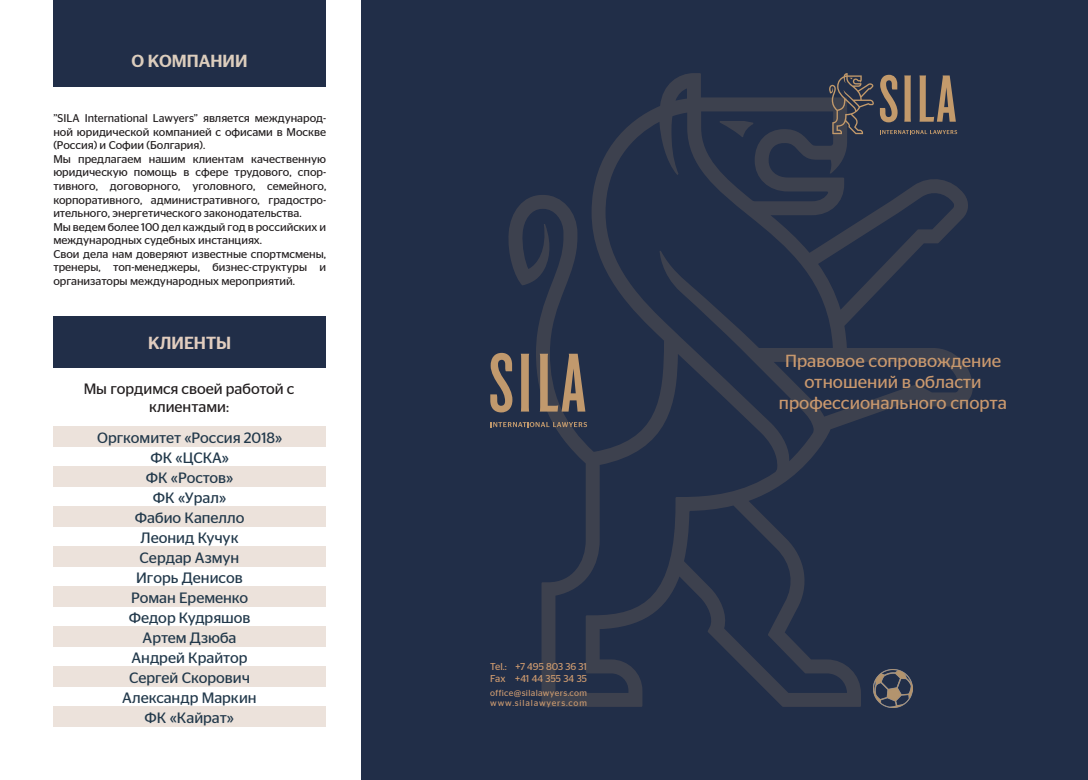
<style>
.page{position:relative;width:1088px;height:780px;background:#fff}
.page>*{position:absolute;margin:0;border:0;box-sizing:border-box;transform-origin:0 0}
.t1{font:17.5px/21px "Stag Sans LC";color:#c9986e;text-align:center}
.t2{font:500 17.5px "Stag Sans LC";color:#dccdbd}
.t3{font:500 17.5px "Stag Sans LC";color:#e1cdbf}
.t4{font:15px "Stag Sans LC";color:#22394b}
.t5{font:15px/18px "Stag Sans LC";color:#231f20;text-align:center}
.t6{font:11.25px/13.5px "Stag Sans LC";color:#231f20;text-align:justify}
.t7{font:10px "Stag Sans LC";color:#cd9a6f}
.t8{font:8.75px "Stag Sans LC";letter-spacing:.045em;color:#cb9a70}
.t9{font:8.75px "Stag Sans LC";letter-spacing:.095em;color:#cb9a70}
</style>
<div class="page">
<div style="left:361px;top:0;width:355px;height:780px;background:#212e48"></div>
<div style="left:716px;top:0;width:372px;height:780px;background:#212e48"></div>
<div style="left:53px;top:426px;width:273px;height:20px;background:#ece2db"></div>
<div style="left:53px;top:466px;width:273px;height:20px;background:#ece2db"></div>
<div style="left:53px;top:316px;width:273px;height:52px;background:#212e48"></div>
<div style="left:53px;top:0;width:273px;height:87px;background:#212e48"></div>
<svg style="left:508px;top:73px;width:465px;height:633px"></svg>
<svg style="left:720px;top:121px;width:33px;height:16px"></svg>
<svg style="left:490px;top:353px;width:22px;height:59px"></svg>
<svg style="left:521px;top:354px;width:8px;height:57px"></svg>
<svg style="left:540px;top:354px;width:45px;height:57px"></svg>
<svg style="left:490px;top:422px;width:97px;height:5px"></svg>
<img style="left:874px;top:669px;width:38px;height:38px">
<div style="left:53px;top:506px;width:273px;height:20px;background:#ece2db"></div>
<div style="left:53px;top:546px;width:273px;height:20px;background:#ece2db"></div>
<div style="left:53px;top:586px;width:273px;height:20px;background:#ece2db"></div>
<div style="left:53px;top:626px;width:273px;height:20px;background:#ece2db"></div>
<div style="left:53px;top:666px;width:273px;height:20px;background:#ece2db"></div>
<div style="left:53px;top:706px;width:273px;height:20px;background:#ece2db"></div>
<p class="t2" style="left:132px;top:48px;width:117px">О КОМПАНИИ</p>
<p class="t6" style="left:53px;top:111px;width:274px">”SILA International Lawyers” является международ&shy;ной юридической компанией с офисами в Москве (Россия) и Софии (Болгария).</p>
<p class="t6" style="left:53px;top:151px;width:274px">Мы предлагаем нашим клиентам качественную юридическую помощь в сфере трудового, спор&shy;тивного, договорного, уголовного, семейного, корпоративного, административного, градостро&shy;ительного, энергетического законодательства.</p>
<p class="t6" style="left:53px;top:219px;width:274px">Мы ведем более 100 дел каждый год в российских и международных судебных инстанциях.</p>
<p class="t6" style="left:53px;top:246px;width:274px">Свои дела нам доверяют известные спортмсмены, тренеры, топ-менеджеры, бизнес-структуры и организаторы международных мероприятий.</p>
<p class="t3" style="left:148px;top:330px;width:85px">КЛИЕНТЫ</p>
<p class="t5" style="left:84px;top:378px;width:212px">Мы гордимся своей работой с клиентами:</p>
<p class="t4" style="left:97px;top:426px;width:187px">Оргкомитет «Россия 2018»</p>
<p class="t4" style="left:146px;top:466px;width:89px">ФК «Ростов»</p>
<p class="t4" style="left:150px;top:446px;width:80px">ФК «ЦСКА»</p>
<p class="t4" style="left:153px;top:487px;width:75px">ФК «Урал»</p>
<p class="t4" style="left:135px;top:507px;width:111px">Фабио Капелло</p>
<p class="t4" style="left:140px;top:547px;width:101px">Сердар Азмун</p>
<p class="t4" style="left:141px;top:527px;width:100px">Леонид Кучук</p>
<p class="t4" style="left:136px;top:567px;width:108px">Игорь Денисов</p>
<p class="t4" style="left:131px;top:587px;width:119px">Роман Еременко</p>
<p class="t4" style="left:143px;top:627px;width:95px">Артем Дзюба</p>
<p class="t4" style="left:129px;top:607px;width:123px">Федор Кудряшов</p>
<p class="t4" style="left:131px;top:647px;width:118px">Андрей Крайтор</p>
<p class="t4" style="left:129px;top:667px;width:122px">Сергей Скорович</p>
<p class="t4" style="left:145px;top:707px;width:91px">ФК «Кайрат»</p>
<p class="t4" style="left:122px;top:687px;width:136px">Александр Маркин</p>
<p class="t7" style="left:490px;top:659px;width:98px">Tel.: +7 495 803 36 31</p>
<p class="t7" style="left:490px;top:671px;width:98px">Fax +41 44 355 34 35</p>
<p class="t8" style="left:490px;top:686px;width:98px">office@silalawyers.com</p>
<p class="t9" style="left:490px;top:697px;width:98px">www.silalawyers.com</p>
<p class="t1" style="left:779px;top:349px;width:230px">Правовое сопровождение отношений в области профессионального спорта</p>
</div>
